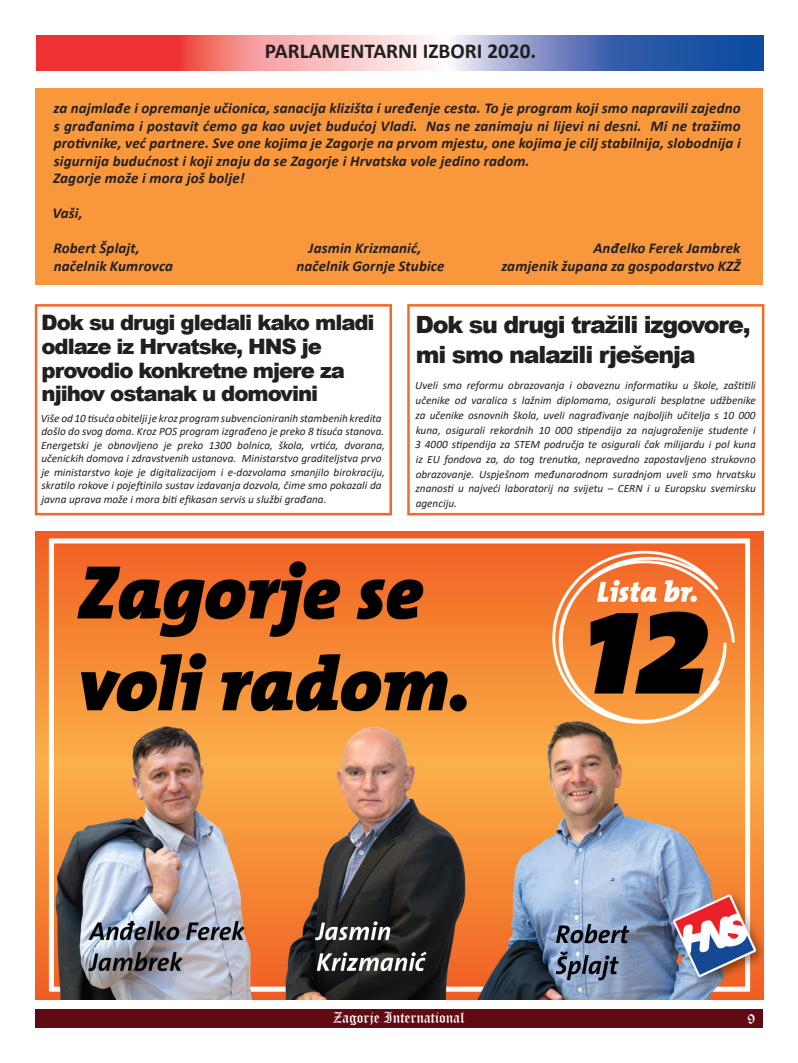
<style>
.page{position:relative;width:798px;height:1063px;background:#fff}
.page>*{position:absolute;margin:0;border:0;box-sizing:border-box;transform-origin:0 0}
.t1{font:900 23.75px/30px "Arial";letter-spacing:-.05em;color:#231f20}
.t2{font:900 21.25px/23.8px "Arial";letter-spacing:-.05em;color:#231f20}
.t3{font:700 21.25px "Calibri";color:#231f20}
.t4{font:italic 700 15px/17.5px "Calibri";letter-spacing:.01em;color:#231f20;text-align:justify}
.t5{font:15px "Old English Text";color:#fff}
.t6{font:italic 11.25px/14.8px "Calibri";color:#231f20}
</style>
<div class="page">
<div style="left:35px;top:1009px;width:727px;height:19px;background:#600a14"></div>
<div style="left:35px;top:304px;width:357px;height:211px;border:2px solid #f26829"></div>
<div style="left:407px;top:304px;width:357px;height:211px;border:2px solid #f26b29"></div>
<svg style="left:37px;top:35px;width:726px;height:36px;background:#b3819c"></svg>
<img style="left:35px;top:531px;width:728px;height:468px">
<div style="left:35px;top:89px;width:727px;height:196px;background:#f9973c"></div>
<p class="t3" style="left:265px;top:36px;width:273px">PARLAMENTARNI IZBORI 2020.</p>
<p class="t4" style="left:53px;top:99px;width:688px">za najmlađe i opremanje učionica, sanacija klizišta i uređenje cesta. To je program koji smo napravili zajedno s građanima i postavit ćemo ga kao uvjet budućoj Vladi. Nas ne zanimaju ni lijevi ni desni. Mi ne tražimo protivnike, već partnere. Sve one kojima je Zagorje na prvom mjestu, one kojima je cilj stabilnija, slobodnija i sigurnija budućnost i koji znaju da se Zagorje i Hrvatska vole jedino radom.</p>
<p class="t4" style="left:53px;top:169px;width:193px">Zagorje može i mora još bolje!</p>
<p class="t4" style="left:52px;top:204px;width:32px">Vaši,</p>
<p class="t4" style="left:53px;top:239px;width:88px">Robert Šplajt,</p>
<p class="t4" style="left:308px;top:239px;width:114px">Jasmin Krizmanić,</p>
<p class="t4" style="left:593px;top:239px;width:148px">Anđelko Ferek Jambrek</p>
<p class="t4" style="left:54px;top:256px;width:121px">načelnik Kumrovca</p>
<p class="t4" style="left:296px;top:256px;width:150px">načelnik Gornje Stubice</p>
<p class="t4" style="left:501px;top:256px;width:240px">zamjenik župana za gospodarstvo KZŽ</p>
<p class="t2" style="left:41px;top:310px;width:335px">Dok su drugi gledali kako mladi odlaze iz Hrvatske, HNS je provodio konkretne mjere za njihov ostanak u domovini</p>
<p class="t1" style="left:415px;top:309px;width:337px">Dok su drugi tražili izgovore, mi smo nalazili rješenja</p>
<p class="t6" style="left:415px;top:378px;width:342px;text-align:justify">Uveli smo reformu obrazovanja i obaveznu informatiku u škole, zaštitili učenike od varalica s lažnim diplomama, osigurali besplatne udžbenike za učenike osnovnih škola, uveli nagrađivanje najboljih učitelja s 10 000 kuna, osigurali rekordnih 10 000 stipendija za najugroženije studente i 3 4000 stipendija za STEM područja te osigurali čak milijardu i pol kuna iz EU fondova za, do tog trenutka, nepravedno zapostavljeno strukovno obrazovanje. Uspješnom međunarodnom suradnjom uveli smo hrvatsku znanosti u najveći laboratorij na svijetu – CERN i u Europsku svemirsku agenciju.</p>
<p class="t6" style="left:41px;top:411px;width:345px;line-height:13.5px">Više od 10 tisuća obitelji je kroz program subvencioniranih stambenih kredita došlo do svog doma. Kroz POS program izgrađeno je preko 8 tisuća stanova.<br>Energetski je obnovljeno je preko 1300 bolnica, škola, vrtića, dvorana, učenickih domova i zdravstvenih ustanova. Ministarstvo graditeljstva prvo je ministarstvo koje je digitalizacijom i e-dozvolama smanjilo birokraciju, skratilo rokove i pojeftinilo sustav izdavanja dozvola, čime smo pokazali da javna uprava može i mora biti efikasan servis u službi građana.</p>
<h3 class="t5" style="left:333px;top:1008px;width:133px">Zagorje International</h3>
<h3 class="t5" style="left:747px;top:1009px;width:9px">9</h3>
</div>
